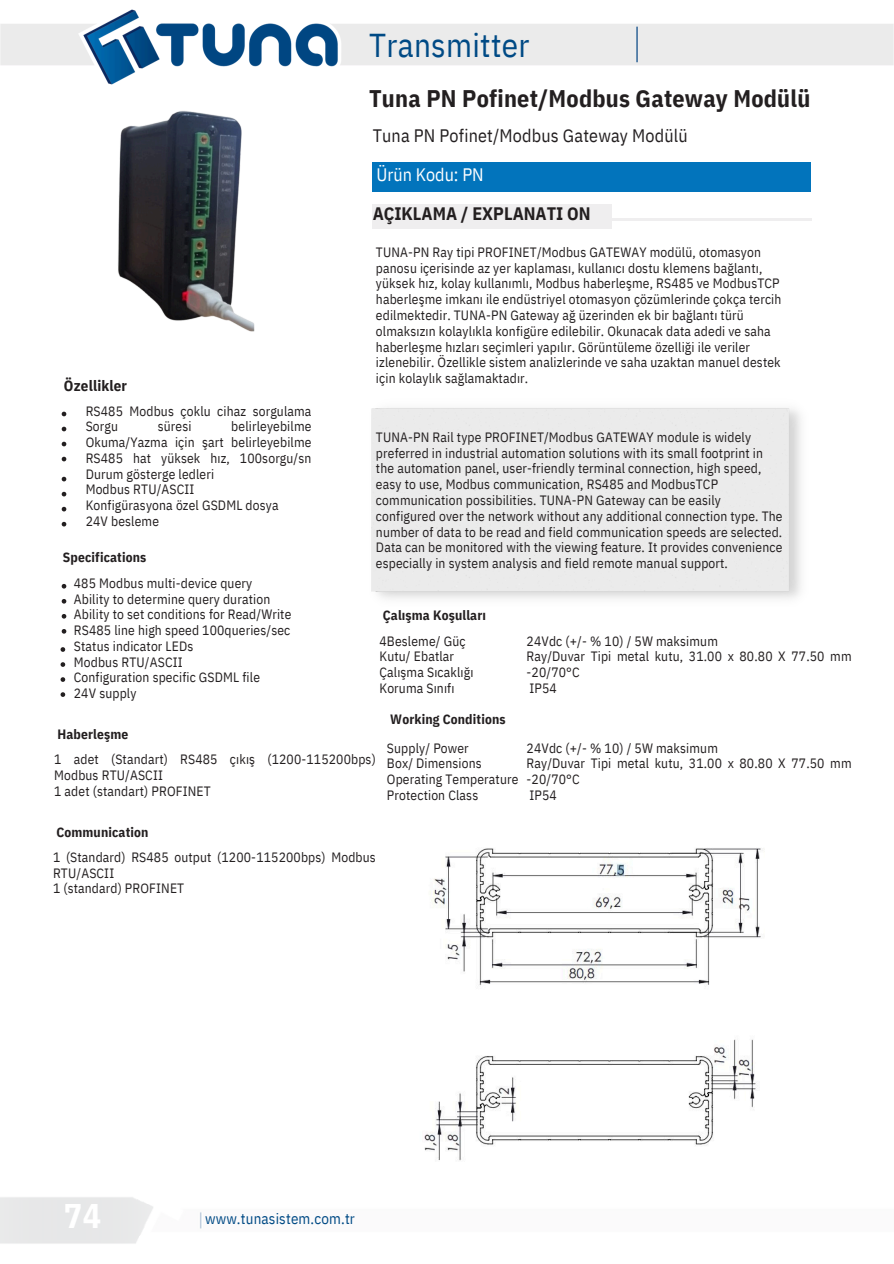
<style>
.page{position:relative;width:894px;height:1264px;background:#fff}
.page>*{position:absolute;margin:0;border:0;box-sizing:border-box;transform-origin:0 0}
.t1{font:700 34.05px "IBM Plex Sans Cond";color:#fff}
.t2{font:33px "IBM Plex Sans Cond";letter-spacing:.01em;color:#004a85}
.t3{font:700 24px "IBM Plex Sans Cond";letter-spacing:.01em;color:#231f20}
.t4{font:18px/39.5px "IBM Plex Sans Cond";letter-spacing:.01em;color:#231f20}
.t5{font:15px "IBM Plex Sans Cond";letter-spacing:.01em;color:#004a85}
.t6{font:700 15px "IBM Plex Sans Cond";letter-spacing:.01em;color:#231f20}
.t7{font:13.5px/15.8px "IBM Plex Sans Cond";letter-spacing:.01em;color:#231f20}
.t8{font:700 13.5px "IBM Plex Sans Cond";letter-spacing:.01em;color:#231f20}
.s1{color:#fff}
.s2{font-weight:700}
</style>
<div class="page">
<div style="left:372px;top:163px;width:438px;height:29px;background:#0274bc"></div>
<div style="left:372px;top:205px;width:239px;height:24px;background:#efeeef"></div>
<hr style="left:373px;top:219px;width:438px;height:1px;background:#efeeef">
<svg style="left:62px;top:584px;width:4px;height:4px"></svg>
<svg style="left:62px;top:599px;width:4px;height:4px"></svg>
<svg style="left:62px;top:614px;width:4px;height:4px"></svg>
<svg style="left:62px;top:629px;width:4px;height:4px"></svg>
<img style="left:0;top:9px;width:893px;height:76px">
<svg style="left:60px;top:647px;width:5px;height:5px"></svg>
<svg style="left:60px;top:662px;width:5px;height:5px"></svg>
<svg style="left:60px;top:677px;width:5px;height:5px"></svg>
<svg style="left:60px;top:692px;width:5px;height:5px"></svg>
<svg style="left:62px;top:411px;width:4px;height:5px"></svg>
<svg style="left:62px;top:426px;width:4px;height:5px"></svg>
<svg style="left:62px;top:441px;width:4px;height:5px"></svg>
<svg style="left:62px;top:457px;width:4px;height:4px"></svg>
<svg style="left:62px;top:477px;width:4px;height:4px"></svg>
<svg style="left:62px;top:492px;width:4px;height:4px"></svg>
<svg style="left:62px;top:507px;width:4px;height:4px"></svg>
<svg style="left:62px;top:522px;width:4px;height:4px"></svg>
<img style="left:118px;top:111px;width:137px;height:221px">
<img style="left:424px;top:848px;width:337px;height:313px">
<p class="t2" style="left:369px;top:23px;width:162px">Transmitter</p>
<h1 class="t3" style="left:369px;top:82px;width:442px">Tuna PN Pofinet/Modbus Gateway Modülü</h1>
<p class="t6" style="left:64px;top:376px;width:65px">Özellikler</p>
<p class="t7" style="left:86px;top:402px;width:227px">RS485 Modbus çoklu cihaz sorgulama<br>Sorgu</p>
<p class="t7" style="left:86px;top:418px;width:227px;text-align:justify;text-indent:145px">belirleyebilme Okuma/Yazma için şart belirleyebilme RS485 hat yüksek hız, 100sorgu/sn Durum gösterge ledleri</p>
<h6 class="t7" style="left:86px;top:481px;width:110px">Modbus RTU/ASCII</h6>
<p class="t7" style="left:86px;top:497px;width:194px">Konfigürasyona özel GSDML dosya</p>
<p class="t7" style="left:86px;top:513px;width:75px">24V besleme</p>
<p class="t7" style="left:158px;top:418px;width:35px">süresi</p>
<h4 class="t8" style="left:63px;top:548px;width:85px">Specifications</h4>
<p class="t4" style="left:372px;top:115px;width:316px">Tuna PN Pofinet/Modbus Gateway Modülü<br><span class="s1">Ürün Kodu: PN<br></span><span class="s2">AÇIKLAMA / EXPLANATI ON</span></p>
<p class="t7" style="left:376px;top:244px;width:407px">TUNA-PN Ray tipi PROFINET/Modbus GATEWAY modülü, otomasyon panosu içerisinde az yer kaplaması, kullanıcı dostu klemens bağlantı, yüksek hız, kolay kullanımlı, Modbus haberleşme, RS485 ve ModbusTCP haberleşme imkanı ile endüstriyel otomasyon çözümlerinde çokça tercih edilmektedir. TUNA-PN Gateway ağ üzerinden ek bir bağlantı türü olmaksızın kolaylıkla konfigüre edilebilir. Okunacak data adedi ve saha haberleşme hızları seçimleri yapılır. Görüntüleme özelliği ile veriler izlenebilir. Özellikle sistem analizlerinde ve saha uzaktan manuel destek için kolaylık sağlamaktadır.</p>
<p class="t7" style="left:376px;top:429px;width:408px">TUNA-PN Rail type PROFINET/Modbus GATEWAY module is widely preferred in industrial automation solutions with its small footprint in the automation panel, user-friendly terminal connection, high speed, easy to use, Modbus communication, RS485 and ModbusTCP communication possibilities. TUNA-PN Gateway can be easily configured over the network without any additional connection type. The number of data to be read and field communication speeds are selected.<br>Data can be monitored with the viewing feature. It provides convenience especially in system analysis and field remote manual support.</p>
<p class="t7" style="left:74px;top:575px;width:180px">485 Modbus multi-device query</p>
<p class="t7" style="left:74px;top:590px;width:198px">Ability to determine query duration</p>
<p class="t7" style="left:74px;top:606px;width:219px">Ability to set conditions for Read/Write</p>
<p class="t7" style="left:74px;top:622px;width:218px">RS485 line high speed 100queries/sec</p>
<p class="t7" style="left:74px;top:638px;width:121px">Status indicator LEDs</p>
<h6 class="t7" style="left:74px;top:653px;width:110px">Modbus RTU/ASCII</h6>
<p class="t7" style="left:74px;top:669px;width:188px">Configuration specific GSDML file</p>
<p class="t7" style="left:74px;top:685px;width:64px">24V supply</p>
<p class="t8" style="left:57px;top:725px;width:72px">Haberleşme</p>
<p class="t7" style="left:54px;top:751px;width:323px">1 adet (Standart) RS485 çıkış (1200-115200bps)<br>Modbus RTU/ASCII</p>
<p class="t7" style="left:54px;top:782px;width:158px">1 adet (standart) PROFINET</p>
<p class="t8" style="left:382px;top:606px;width:105px">Çalışma Koşulları</p>
<p class="t7" style="left:379px;top:632px;width:88px">4Besleme/ Güç</p>
<h6 class="t7" style="left:379px;top:648px;width:76px">Kutu/ Ebatlar</h6>
<p class="t7" style="left:379px;top:664px;width:96px">Çalışma Sıcaklığı</p>
<p class="t7" style="left:379px;top:680px;width:76px">Koruma Sınıfı</p>
<p class="t8" style="left:390px;top:710px;width:117px">Working Conditions</p>
<p class="t7" style="left:387px;top:739px;width:83px">Supply/ Power</p>
<p class="t7" style="left:387px;top:755px;width:96px">Box/ Dimensions</p>
<p class="t7" style="left:387px;top:771px;width:133px">Operating Temperature</p>
<p class="t7" style="left:387px;top:787px;width:93px">Protection Class</p>
<h6 class="t7" style="left:526px;top:632px;width:193px">24Vdc (+/- % 10) / 5W maksimum</h6>
<p class="t7" style="left:526px;top:648px;width:326px">Ray/Duvar Tipi metal kutu, 31.00 x 80.80 X 77.50 mm -20/70°C</p>
<p class="t7" style="left:529px;top:680px;width:29px">IP54</p>
<p class="t7" style="left:526px;top:739px;width:193px">24Vdc (+/- % 10) / 5W maksimum</p>
<p class="t7" style="left:526px;top:755px;width:326px">Ray/Duvar Tipi metal kutu, 31.00 x 80.80 X 77.50 mm -20/70°C</p>
<p class="t7" style="left:529px;top:787px;width:29px">IP54</p>
<h6 class="t8" style="left:56px;top:823px;width:94px">Communication</h6>
<p class="t7" style="left:53px;top:848px;width:324px">1 (Standard) RS485 output (1200-115200bps) Modbus<br>RTU/ASCII</p>
<p class="t7" style="left:53px;top:880px;width:133px">1 (standard) PROFINET</p>
<p class="t1" style="left:64px;top:1193px;width:39px">74</p>
<p class="t5" style="left:205px;top:1208px;width:151px">www.tunasistem.com.tr</p>
</div>
